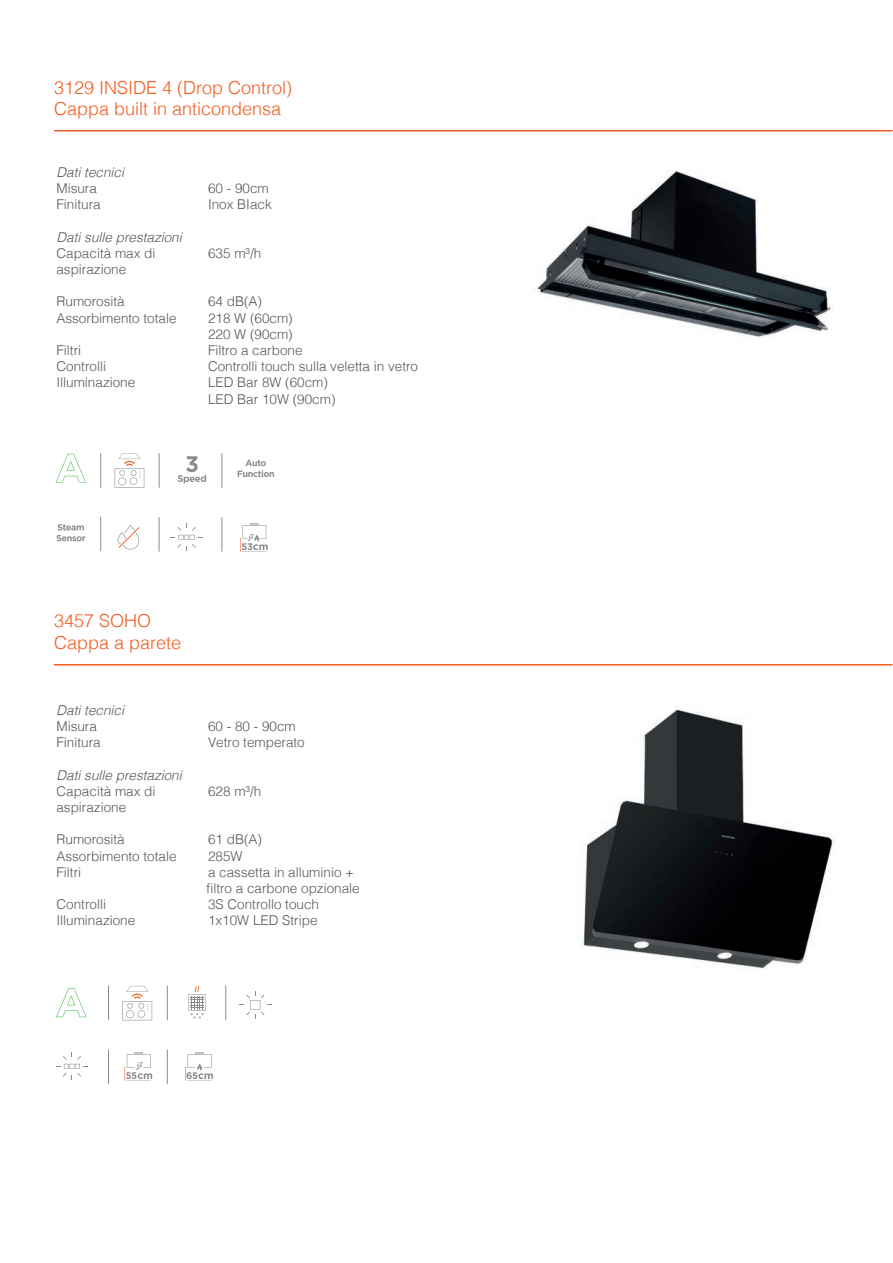
<style>
.page{position:relative;width:893px;height:1263px;background:#fff}
.page>*{position:absolute;margin:0;border:0;box-sizing:border-box;transform-origin:0 0}
.t1{font:300 18px/21.6px "Helvetica";color:#f25d21}
.t2{font:300 13.5px/16.2px "Helvetica";color:#545759}
.t3{font:italic 300 13.5px "Helvetica";color:#545759}
</style>
<div class="page">
<img style="left:535px;top:170px;width:298px;height:168px">
<img style="left:583px;top:708px;width:253px;height:262px">
<hr style="left:54px;top:130px;width:838px;height:1px;background:#f25d21">
<hr style="left:54px;top:664px;width:838px;height:1px;background:#f25d21">
<svg style="left:189px;top:986px;width:16px;height:32px"></svg>
<svg style="left:240px;top:991px;width:31px;height:28px"></svg>
<svg style="left:56px;top:988px;width:31px;height:29px"></svg>
<svg style="left:56px;top:1052px;width:32px;height:28px"></svg>
<svg style="left:124px;top:1052px;width:28px;height:29px"></svg>
<svg style="left:185px;top:1052px;width:28px;height:29px"></svg>
<svg style="left:56px;top:524px;width:29px;height:17px"></svg>
<svg style="left:178px;top:456px;width:28px;height:27px"></svg>
<svg style="left:238px;top:460px;width:36px;height:17px"></svg>
<svg style="left:118px;top:525px;width:21px;height:24px"></svg>
<svg style="left:56px;top:454px;width:30px;height:29px"></svg>
<svg style="left:171px;top:524px;width:31px;height:27px"></svg>
<svg style="left:240px;top:523px;width:28px;height:29px"></svg>
<hr style="left:159px;top:453px;width:1px;height:35px;background:#8a8c8f">
<hr style="left:222px;top:517px;width:1px;height:35px;background:#8a8c8f">
<hr style="left:100px;top:453px;width:1px;height:35px;background:#8a8c8f">
<hr style="left:100px;top:517px;width:1px;height:34px;background:#8a8c8f">
<hr style="left:159px;top:517px;width:1px;height:35px;background:#8a8c8f">
<hr style="left:222px;top:453px;width:1px;height:35px;background:#8a8c8f">
<hr style="left:225px;top:986px;width:1px;height:34px;background:#8a8c8f">
<hr style="left:108px;top:986px;width:1px;height:34px;background:#8a8c8f">
<hr style="left:108px;top:1049px;width:1px;height:35px;background:#8a8c8f">
<hr style="left:167px;top:986px;width:1px;height:34px;background:#8a8c8f">
<hr style="left:167px;top:1049px;width:1px;height:35px;background:#8a8c8f">
<svg style="left:115px;top:453px;width:29px;height:35px"></svg>
<svg style="left:122px;top:986px;width:30px;height:34px"></svg>
<h1 class="t1" style="left:54px;top:75px;width:240px">3129 INSIDE 4 (Drop Control)<br>Cappa built in anticondensa</h1>
<p class="t3" style="left:56px;top:161px;width:69px">Dati tecnici</p>
<p class="t2" style="left:56px;top:179px;width:42px">Misura</p>
<p class="t2" style="left:208px;top:179px;width:62px">60 - 90cm</p>
<p class="t2" style="left:56px;top:195px;width:46px">Finitura</p>
<p class="t2" style="left:208px;top:195px;width:65px">Inox BIack</p>
<p class="t3" style="left:56px;top:225px;width:127px">Dati sulle prestazioni</p>
<p class="t2" style="left:56px;top:244px;width:101px">Capacità max di</p>
<p class="t2" style="left:208px;top:244px;width:55px">635 m³/h</p>
<p class="t2" style="left:56px;top:260px;width:71px">aspirazione</p>
<p class="t2" style="left:56px;top:293px;width:70px">Rumorosità</p>
<p class="t2" style="left:208px;top:293px;width:56px">64 dB(A)</p>
<p class="t2" style="left:56px;top:309px;width:122px">Assorbimento totale</p>
<p class="t2" style="left:208px;top:309px;width:86px">218 W (60cm)<br>220 W (90cm)</p>
<p class="t2" style="left:56px;top:341px;width:26px">Filtri</p>
<p class="t2" style="left:208px;top:341px;width:96px">Filtro a carbone</p>
<p class="t2" style="left:56px;top:357px;width:51px">Controlli</p>
<p class="t2" style="left:208px;top:357px;width:212px">Controlli touch sulla veletta in vetro</p>
<p class="t2" style="left:56px;top:374px;width:80px">Illuminazione</p>
<p class="t2" style="left:208px;top:374px;width:129px">LED Bar 8W (60cm)<br>LED Bar 10W (90cm)</p>
<h1 class="t1" style="left:54px;top:609px;width:129px">3457 SOHO<br>Cappa a parete</h1>
<p class="t3" style="left:56px;top:698px;width:69px">Dati tecnici</p>
<p class="t2" style="left:56px;top:717px;width:42px">Misura</p>
<p class="t2" style="left:208px;top:717px;width:89px">60 - 80 - 90cm</p>
<p class="t2" style="left:56px;top:733px;width:46px">Finitura</p>
<p class="t2" style="left:208px;top:733px;width:98px">Vetro temperato</p>
<p class="t3" style="left:56px;top:763px;width:127px">Dati sulle prestazioni</p>
<p class="t2" style="left:56px;top:782px;width:101px">Capacità max di</p>
<p class="t2" style="left:208px;top:782px;width:55px">628 m³/h</p>
<p class="t2" style="left:56px;top:798px;width:71px">aspirazione</p>
<p class="t2" style="left:56px;top:830px;width:70px">Rumorosità</p>
<p class="t2" style="left:208px;top:830px;width:56px">61 dB(A)</p>
<p class="t2" style="left:56px;top:847px;width:122px">Assorbimento totale</p>
<p class="t2" style="left:208px;top:847px;width:36px">285W</p>
<p class="t2" style="left:56px;top:863px;width:26px">Filtri</p>
<p class="t2" style="left:207px;top:863px;width:155px">a cassetta in alluminio + filtro a carbone opzionale</p>
<p class="t2" style="left:56px;top:895px;width:51px">Controlli</p>
<p class="t2" style="left:208px;top:895px;width:113px">3S Controllo touch</p>
<p class="t2" style="left:56px;top:911px;width:80px">Illuminazione</p>
<p class="t2" style="left:208px;top:911px;width:111px">1x10W LED Stripe</p>
</div>
